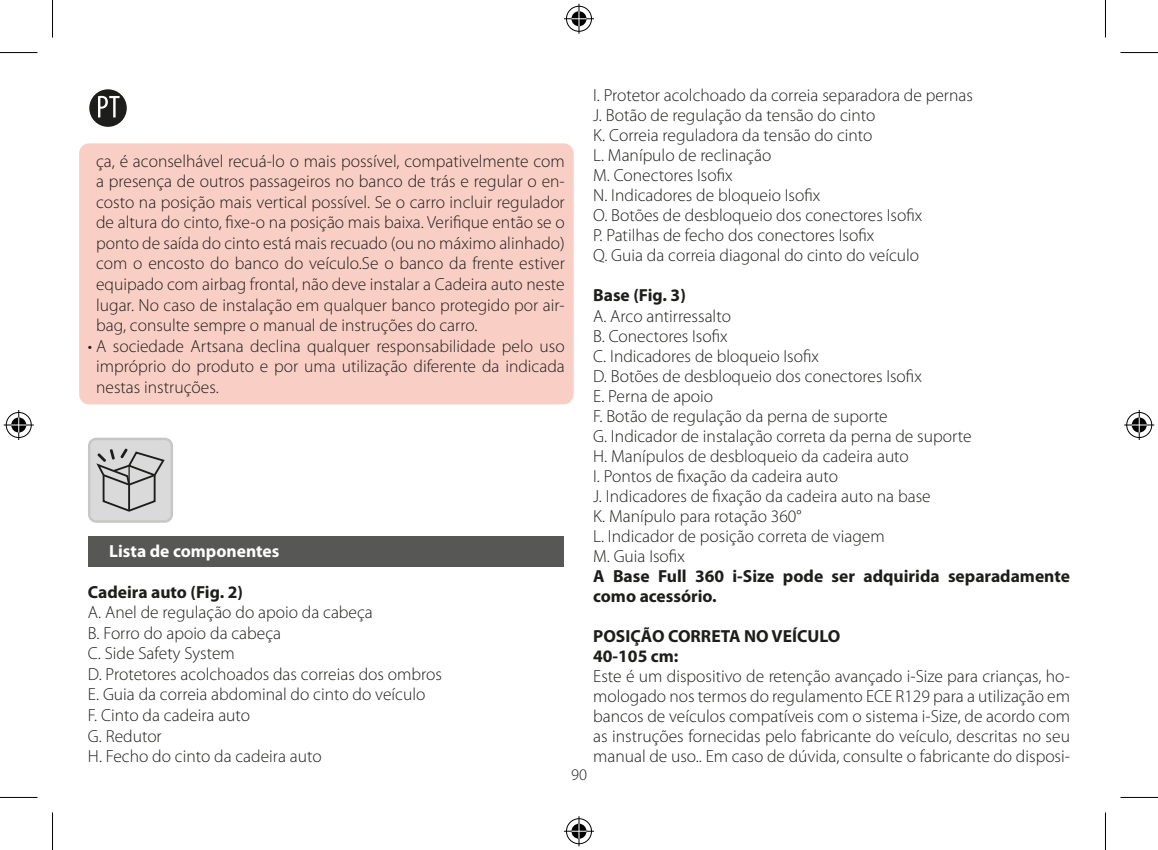
<style>
.page{position:relative;width:1158px;height:850px;background:#fff}
.page>*{position:absolute;margin:0;border:0;box-sizing:border-box;transform-origin:0 0}
.t1{font:300 17.5px/20px "Myriad Pro";color:#1d1d1b;text-align:justify}
.t2{font:700 17.5px/20px "Myriad Pro";color:#1d1d1b}
.t3{font:700 17.5px "Myriad Pro";color:#fff}
.t4{font:300 16.25px "Myriad Pro";color:#1d1d1b}
</style>
<div class="page">
<div style="left:88px;top:536px;width:476px;height:30px;background:#575756"></div>
<div style="left:79px;top:143px;width:494px;height:261px;background:#f9cfc5;border-radius:10px"></div>
<div style="left:89px;top:438px;width:83px;height:83px;background:#dadada;border-radius:7px"></div>
<div style="left:88px;top:437px;width:85px;height:85px;border:2px solid #c7c7c6;border-radius:7px"></div>
<svg style="left:96px;top:448px;width:69px;height:63px"></svg>
<div style="left:89px;top:89px;width:38px;height:38px;background:#1d1d1b;border-radius:50%"></div>
<svg style="left:98px;top:96px;width:21px;height:21px"></svg>
<hr style="left:0;top:52px;width:38px;height:1px;background:#000">
<hr style="left:1120px;top:52px;width:37px;height:1px;background:#000">
<hr style="left:0;top:796px;width:38px;height:1px;background:#000">
<hr style="left:1120px;top:796px;width:37px;height:1px;background:#000">
<hr style="left:52px;top:0;width:1px;height:38px;background:#000">
<hr style="left:52px;top:812px;width:1px;height:37px;background:#000">
<hr style="left:1104px;top:0;width:1px;height:38px;background:#000">
<hr style="left:1104px;top:812px;width:1px;height:37px;background:#000">
<div style="left:565px;top:5px;width:28px;height:28px;border:3px solid #fff;border-radius:50%"></div>
<hr style="left:564px;top:17px;width:30px;height:3px;background:#fff">
<hr style="left:577px;top:4px;width:3px;height:30px;background:#fff">
<div style="left:570px;top:10px;width:18px;height:18px;border:3px solid #fff;border-radius:50%"></div>
<div style="left:566px;top:6px;width:25px;height:26px;border:1px solid #000;border-radius:50%"></div>
<hr style="left:564px;top:18px;width:30px;height:1px;background:#000">
<hr style="left:578px;top:4px;width:1px;height:30px;background:#000">
<svg style="left:571px;top:11px;width:15px;height:15px"></svg>
<div style="left:565px;top:816px;width:28px;height:28px;border:3px solid #fff;border-radius:50%"></div>
<hr style="left:564px;top:829px;width:30px;height:3px;background:#fff">
<hr style="left:577px;top:815px;width:3px;height:30px;background:#fff">
<div style="left:570px;top:821px;width:18px;height:18px;border:3px solid #fff;border-radius:50%"></div>
<div style="left:566px;top:818px;width:25px;height:25px;border:1px solid #000;border-radius:50%"></div>
<hr style="left:564px;top:830px;width:30px;height:1px;background:#000">
<hr style="left:578px;top:815px;width:1px;height:30px;background:#000">
<svg style="left:571px;top:823px;width:15px;height:15px"></svg>
<div style="left:5px;top:410px;width:28px;height:29px;border:3px solid #fff;border-radius:50%"></div>
<hr style="left:4px;top:423px;width:30px;height:3px;background:#fff">
<hr style="left:17px;top:410px;width:3px;height:30px;background:#fff">
<div style="left:10px;top:415px;width:18px;height:19px;border:3px solid #fff;border-radius:50%"></div>
<div style="left:6px;top:412px;width:26px;height:25px;border:1px solid #000;border-radius:50%"></div>
<hr style="left:4px;top:424px;width:30px;height:1px;background:#000">
<hr style="left:18px;top:410px;width:1px;height:30px;background:#000">
<svg style="left:11px;top:417px;width:15px;height:15px"></svg>
<div style="left:1125px;top:410px;width:28px;height:29px;border:3px solid #fff;border-radius:50%"></div>
<hr style="left:1124px;top:423px;width:30px;height:3px;background:#fff">
<hr style="left:1137px;top:410px;width:3px;height:30px;background:#fff">
<div style="left:1130px;top:415px;width:18px;height:19px;border:3px solid #fff;border-radius:50%"></div>
<div style="left:1126px;top:412px;width:25px;height:25px;border:1px solid #000;border-radius:50%"></div>
<hr style="left:1124px;top:424px;width:30px;height:1px;background:#000">
<hr style="left:1138px;top:410px;width:1px;height:30px;background:#000">
<svg style="left:1131px;top:417px;width:15px;height:15px"></svg>
<p class="t1" style="left:96px;top:150px;width:470px">ça, é aconselhável recuá-lo o mais possível, compativelmente com a presença de outros passageiros no banco de trás e regular o en&shy;costo na posição mais vertical possível. Se o carro incluir regulador de altura do cinto, fixe-o na posição mais baixa. Verifique então se o ponto de saída do cinto está mais recuado (ou no máximo alinhado) com o encosto do banco do veículo.Se o banco da frente estiver equipado com airbag frontal, não deve instalar a Cadeira auto neste lugar. No caso de instalação em qualquer banco protegido por air&shy;bag, consulte sempre o manual de instruções do carro.</p>
<p class="t1" style="left:96px;top:335px;width:470px;text-indent:-8px">• A sociedade Artsana declina qualquer responsabilidade pelo uso impróprio do produto e por uma utilização diferente da indicada nestas instruções.</p>
<p class="t3" style="left:109px;top:539px;width:172px">Lista de componentes</p>
<p class="t2" style="left:88px;top:581px;width:156px">Cadeira auto (Fig. 2)</p>
<p class="t1" style="left:88px;top:601px;width:355px;text-align:left">A. Anel de regulação do apoio da cabeça<br>B. Forro do apoio da cabeça<br>C. Side Safety System<br>D. Protetores acolchoados das correias dos ombros<br>E. Guia da correia abdominal do cinto do veículo<br>F. Cinto da cadeira auto<br>G. Redutor<br>H. Fecho do cinto da cadeira auto</p>
<p class="t1" style="left:593px;top:85px;width:381px;text-align:left">I. Protetor acolchoado da correia separadora de pernas J. Botão de regulação da tensão do cinto<br>K. Correia reguladora da tensão do cinto<br>L. Manípulo de reclinação<br>M. Conectores Isofix<br>N. Indicadores de bloqueio Isofix<br>O. Botões de desbloqueio dos conectores Isofix<br>P. Patilhas de fecho dos conectores Isofix<br>Q. Guia da correia diagonal do cinto do veículo</p>
<p class="t2" style="left:593px;top:285px;width:94px">Base (Fig. 3)</p>
<p class="t1" style="left:593px;top:305px;width:380px;text-align:left">A. Arco antirressalto<br>B. Conectores Isofix<br>C. Indicadores de bloqueio Isofix<br>D. Botões de desbloqueio dos conectores Isofix<br>E. Perna de apoio<br>F. Botão de regulação da perna de suporte<br>G. Indicador de instalação correta da perna de suporte H. Manípulos de desbloqueio da cadeira auto<br>I. Pontos de fixação da cadeira auto<br>J. Indicadores de fixação da cadeira auto na base<br>K. Manípulo para rotação 360°<br>L. Indicador de posição correta de viagem<br>M. Guia Isofix</p>
<p class="t2" style="left:593px;top:565px;width:478px">A Base Full 360 i-Size pode ser adquirida separadamente como acessório.</p>
<p class="t2" style="left:593px;top:625px;width:249px">POSIÇÃO CORRETA NO VEÍCULO<br>40-105 cm:</p>
<p class="t1" style="left:593px;top:665px;width:478px">Este é um dispositivo de retenção avançado i-Size para crianças, ho&shy;mologado nos termos do regulamento ECE R129 para a utilização em bancos de veículos compatíveis com o sistema i-Size, de acordo com as instruções fornecidas pelo fabricante do veículo, descritas no seu manual de uso.. Em caso de dúvida, consulte o fabricante do disposi-</p>
<p class="t4" style="left:571px;top:764px;width:17px">90</p>
</div>
